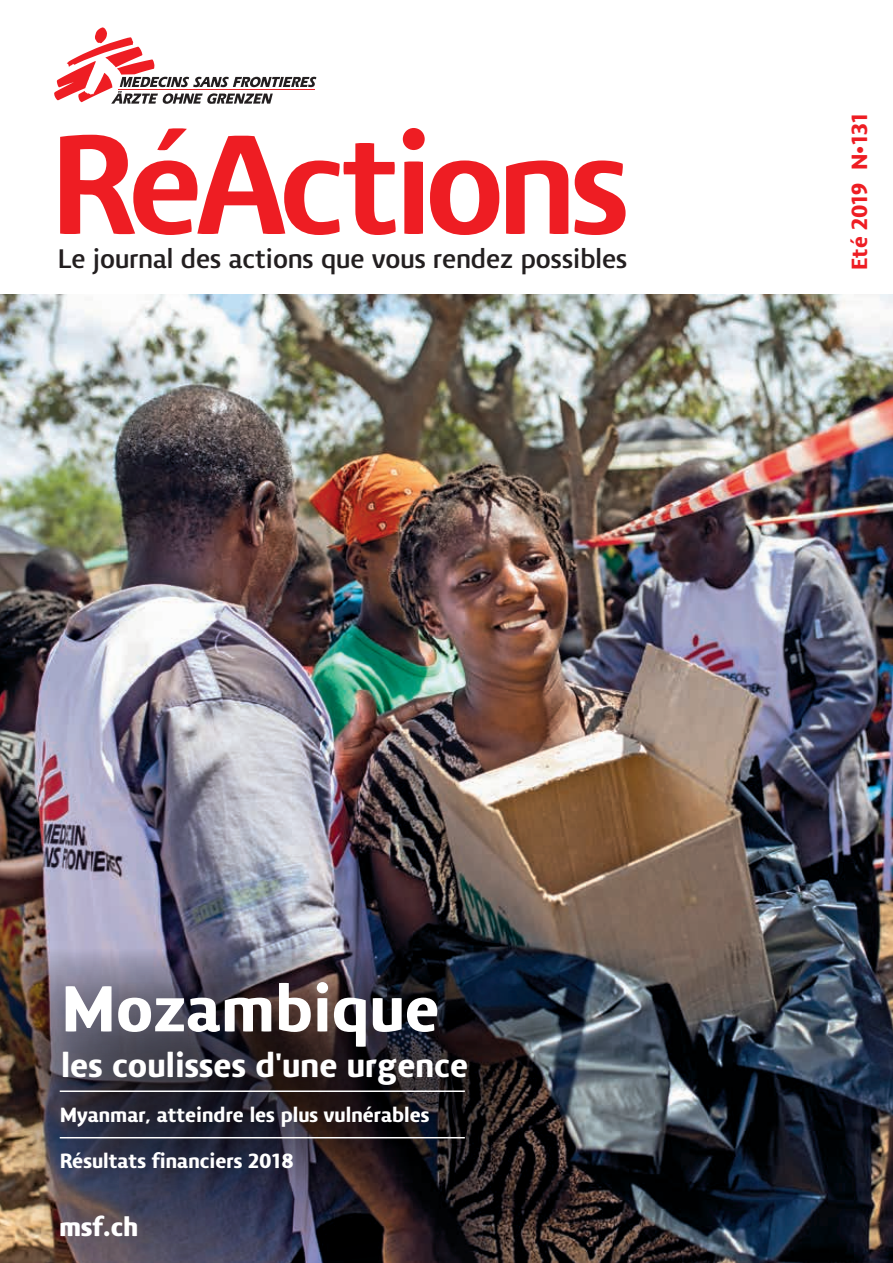
<style>
.page{position:relative;width:893px;height:1263px;background:#fff}
.page>*{position:absolute;margin:0;border:0;box-sizing:border-box;transform-origin:0 0}
.t1{font:800 143.25px "Vitali Neue";letter-spacing:-.045em;color:#ee1d23}
.t2{font:900 66px "Vitali Neue";color:#fff}
.t3{font:900 34.5px "Vitali Neue";color:#fff}
.t4{font:700 27.45px "Vitali Neue";color:#231f20}
.t5{font:800 27px "Vitali Neue";color:#fff}
.t6{font:900 22.5px "Vitali Neue";color:#ee1d23}
.t7{font:900 21px "Vitali Neue";color:#fff}
</style>
<div class="page">
<img style="left:0;top:294px;width:893px;height:969px">
<svg style="left:54px;top:27px;width:262px;height:77px"></svg>
<img style="left:0;top:949px;width:476px;height:314px">
<svg style="left:18px;top:951px;width:546px;height:312px;background:#342f39"></svg>
<hr style="left:60px;top:1090px;width:405px;height:2px;background:#fff">
<hr style="left:60px;top:1137px;width:405px;height:1px;background:#fff">
<h1 class="t1" style="left:50px;top:100px;width:581px">RéActions</h1>
<h3 class="t4" style="left:58px;top:243px;width:571px">Le journal des actions que vous rendez possibles</h3>
<p class="t6" style="left:846px;top:270px;width:159px;rotate:-90deg">Eté 2019 N•131</p>
<h2 class="t2" style="left:61px;top:969px;width:380px">Mozambique</h2>
<h3 class="t3" style="left:61px;top:1044px;width:409px">les coulisses d'une urgence</h3>
<p class="t7" style="left:60px;top:1102px;width:371px">Myanmar, atteindre les plus vulnérables</p>
<p class="t7" style="left:60px;top:1148px;width:236px">Résultats financiers 2018</p>
<p class="t5" style="left:59px;top:1210px;width:81px">msf.ch</p>
</div>
